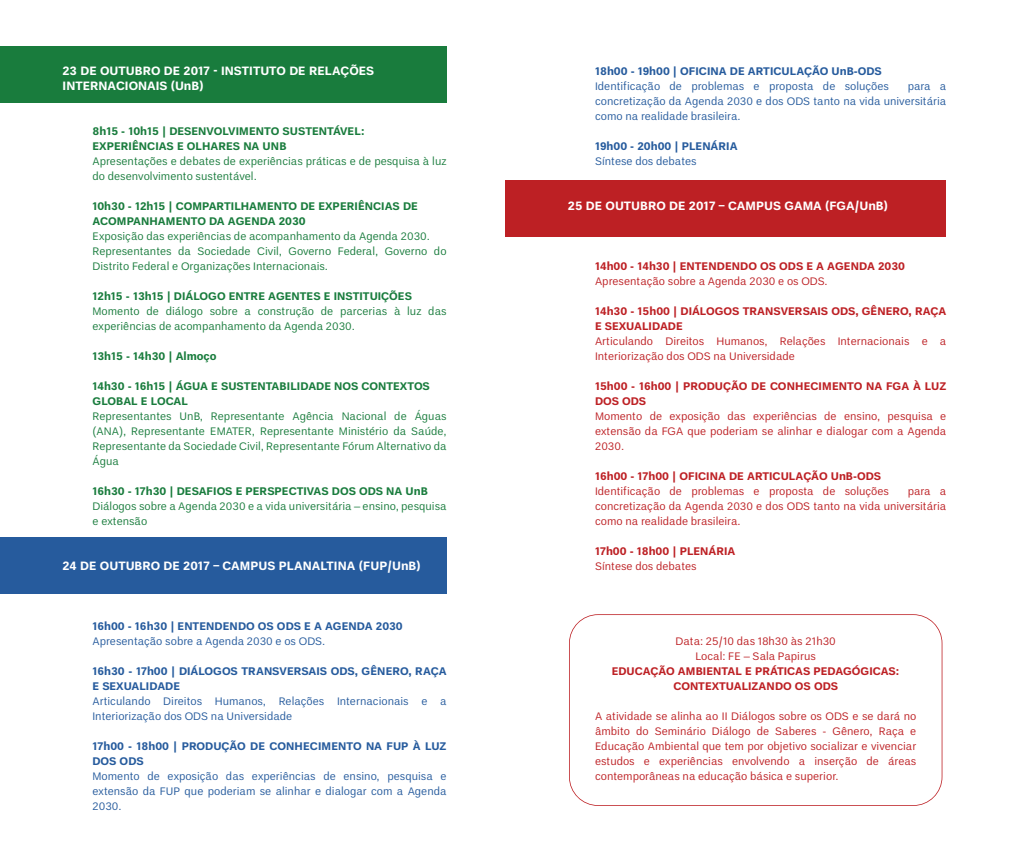
<style>
.page{position:relative;width:1010px;height:859px;background:#fff}
.page>*{position:absolute;margin:0;border:0;box-sizing:border-box;transform-origin:0 0}
.t1{font:700 12px/15px "Un B Pro";color:#fff}
.t2{font:11px/15px "Un B Pro";color:#bd2024;text-align:justify}
.t3{font:11px/15px "Un B Pro";color:#197c3d}
.t4{font:11px/15px "Un B Pro";color:#265b9d;text-align:justify}
.t5{font:700 11px/15px "Un B Pro";color:#197c3d}
.t6{font:700 11px/15px "Un B Pro";color:#bd2024}
.t7{font:700 11px/15px "Un B Pro";color:#265b9d}
</style>
<div class="page">
<div style="left:0;top:46px;width:446px;height:57px;background:#197c3d"></div>
<div style="left:0;top:538px;width:446px;height:56px;background:#265b9d"></div>
<div style="left:505px;top:181px;width:441px;height:56px;background:#bd2024"></div>
<svg style="left:569px;top:614px;width:373px;height:192px"></svg>
<p class="t1" style="left:62px;top:63px;width:313px">23 DE OUTUBRO DE 2017 - INSTITUTO DE RELAÇÕES<br>INTERNACIONAIS (UnB)</p>
<p class="t5" style="left:92px;top:123px;width:274px">8h15 - 10h15 | DESENVOLVIMENTO SUSTENTÁVEL:<br>EXPERIÊNCIAS E OLHARES NA UNB</p>
<p class="t3" style="left:92px;top:153px;width:355px">Apresentações e debates de experiências práticas e de pesquisa à luz do desenvolvimento sustentável.</p>
<p class="t5" style="left:92px;top:198px;width:327px">10h30 - 12h15 | COMPARTILHAMENTO DE EXPERIÊNCIAS DE<br>ACOMPANHAMENTO DA AGENDA 2030</p>
<p class="t3" style="left:92px;top:228px;width:355px">Exposição das experiências de acompanhamento da Agenda 2030.<br>Representantes da Sociedade Civil, Governo Federal, Governo do<br>Distrito Federal e Organizações Internacionais.</p>
<p class="t5" style="left:92px;top:288px;width:321px">12h15 - 13h15 | DIÁLOGO ENTRE AGENTES E INSTITUIÇÕES</p>
<p class="t3" style="left:92px;top:303px;width:355px">Momento de diálogo sobre a construção de parcerias à luz das experiências de acompanhamento da Agenda 2030.</p>
<p class="t5" style="left:92px;top:348px;width:125px">13h15 - 14h30 | Almoço</p>
<p class="t5" style="left:92px;top:378px;width:339px">14h30 - 16h15 | ÁGUA E SUSTENTABILIDADE NOS CONTEXTOS<br>GLOBAL E LOCAL</p>
<p class="t3" style="left:92px;top:408px;width:355px;text-align:justify">Representantes UnB, Representante Agência Nacional de Águas (ANA), Representante EMATER, Representante Ministério da Saúde, Representante da Sociedade Civil, Representante Fórum Alternativo da Água</p>
<p class="t5" style="left:92px;top:483px;width:337px">16h30 - 17h30 | DESAFIOS E PERSPECTIVAS DOS ODS NA UnB</p>
<p class="t3" style="left:92px;top:498px;width:355px">Diálogos sobre a Agenda 2030 e a vida universitária – ensino, pesquisa e extensão</p>
<p class="t1" style="left:62px;top:558px;width:359px">24 DE OUTUBRO DE 2017 – CAMPUS PLANALTINA (FUP/UnB)</p>
<p class="t7" style="left:92px;top:618px;width:312px">16h00 - 16h30 | ENTENDENDO OS ODS E A AGENDA 2030</p>
<p class="t4" style="left:92px;top:633px;width:234px">Apresentação sobre a Agenda 2030 e os ODS.</p>
<p class="t7" style="left:92px;top:663px;width:355px">16h30 - 17h00 | DIÁLOGOS TRANSVERSAIS ODS, GÊNERO, RAÇA<br>E SEXUALIDADE</p>
<p class="t4" style="left:92px;top:693px;width:355px">Articulando Direitos Humanos, Relações Internacionais e a<br>Interiorização dos ODS na Universidade</p>
<p class="t7" style="left:92px;top:738px;width:355px">17h00 - 18h00 | PRODUÇÃO DE CONHECIMENTO NA FUP À LUZ<br>DOS ODS</p>
<p class="t4" style="left:92px;top:768px;width:355px">Momento de exposição das experiências de ensino, pesquisa e extensão da FUP que poderiam se alinhar e dialogar com a Agenda 2030.</p>
<p class="t7" style="left:595px;top:64px;width:288px">18h00 - 19h00 | OFICINA DE ARTICULAÇÃO UnB-ODS</p>
<p class="t4" style="left:595px;top:79px;width:295px">Identificação de problemas e proposta de soluções</p>
<p class="t4" style="left:595px;top:79px;width:352px;text-indent:312px">para a concretização da Agenda 2030 e dos ODS tanto na vida universitária como na realidade brasileira.</p>
<p class="t7" style="left:595px;top:139px;width:144px">19h00 - 20h00 | PLENÁRIA</p>
<p class="t4" style="left:595px;top:154px;width:103px">Síntese dos debates</p>
<p class="t1" style="left:567px;top:199px;width:321px">25 DE OUTUBRO DE 2017 – CAMPUS GAMA (FGA/UnB)</p>
<p class="t6" style="left:595px;top:259px;width:311px">14h00 - 14h30 | ENTENDENDO OS ODS E A AGENDA 2030</p>
<p class="t2" style="left:595px;top:274px;width:234px">Apresentação sobre a Agenda 2030 e os ODS.</p>
<p class="t6" style="left:595px;top:304px;width:352px">14h30 - 15h00 | DIÁLOGOS TRANSVERSAIS ODS, GÊNERO, RAÇA<br>E SEXUALIDADE</p>
<p class="t2" style="left:595px;top:334px;width:352px">Articulando Direitos Humanos, Relações Internacionais e a<br>Interiorização dos ODS na Universidade</p>
<p class="t6" style="left:595px;top:379px;width:353px">15h00 - 16h00 | PRODUÇÃO DE CONHECIMENTO NA FGA À LUZ<br>DOS ODS</p>
<p class="t2" style="left:595px;top:409px;width:353px">Momento de exposição das experiências de ensino, pesquisa e extensão da FGA que poderiam se alinhar e dialogar com a Agenda 2030.</p>
<p class="t6" style="left:595px;top:469px;width:287px">16h00 - 17h00 | OFICINA DE ARTICULAÇÃO UnB-ODS</p>
<p class="t2" style="left:595px;top:484px;width:295px">Identificação de problemas e proposta de soluções</p>
<p class="t2" style="left:595px;top:484px;width:352px;text-indent:312px">para a concretização da Agenda 2030 e dos ODS tanto na vida universitária como na realidade brasileira.</p>
<p class="t6" style="left:595px;top:544px;width:142px">17h00 - 18h00 | PLENÁRIA</p>
<p class="t2" style="left:595px;top:559px;width:103px">Síntese dos debates</p>
<p class="t2" style="left:675px;top:634px;width:162px;text-align:center">Data: 25/10 das 18h30 às 21h30<br>Local: FE – Sala Papirus</p>
<p class="t6" style="left:611px;top:664px;width:289px;text-align:center">EDUCAÇÃO AMBIENTAL E PRÁTICAS PEDAGÓGICAS:<br>CONTEXTUALIZANDO OS ODS</p>
<p class="t2" style="left:595px;top:709px;width:323px">A atividade se alinha ao II Diálogos sobre os ODS e se dará no âmbito do Seminário Diálogo de Saberes - Gênero, Raça e Educação Ambiental que tem por objetivo socializar e vivenciar estudos e experiências envolvendo a inserção de áreas contemporâneas na educação básica e superior.</p>
</div>
